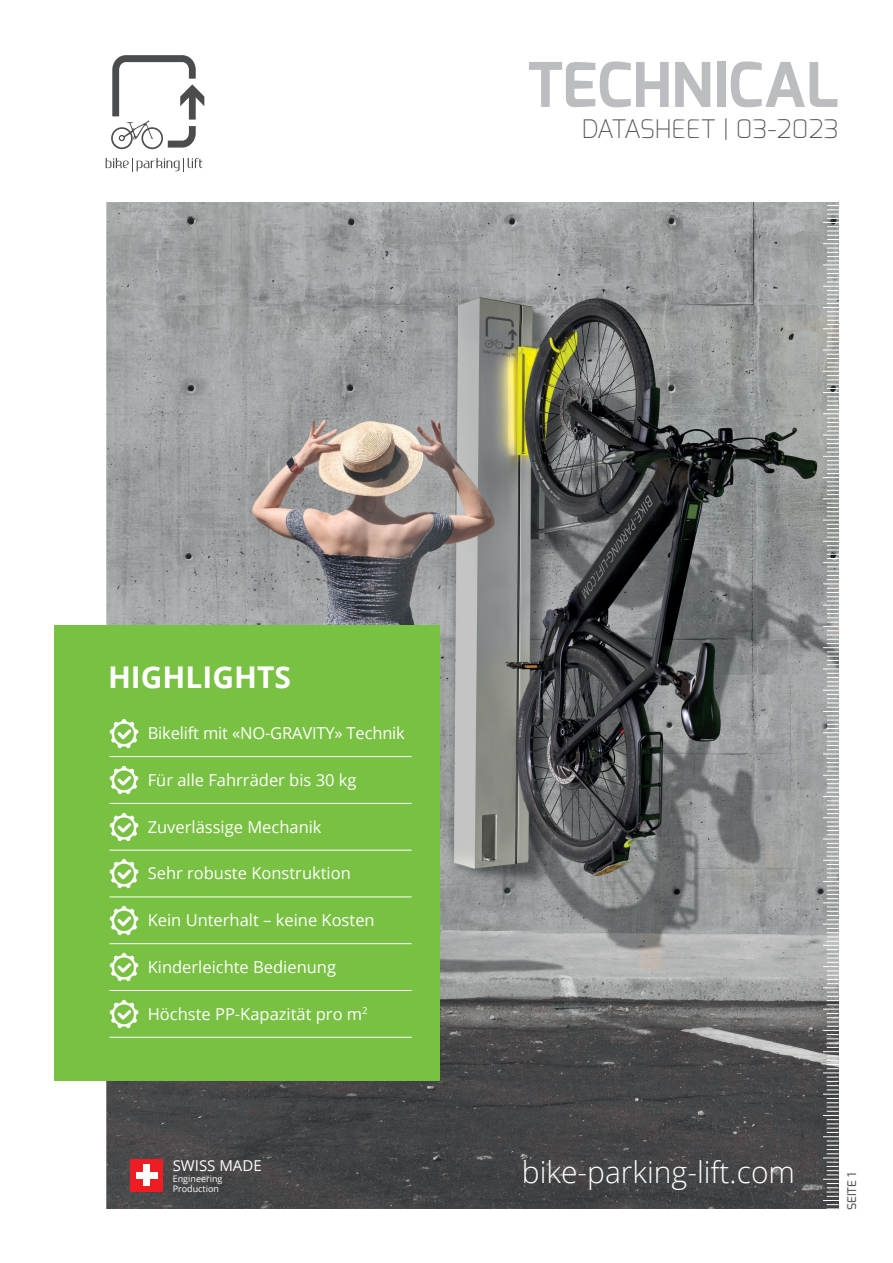
<style>
.page{position:relative;width:893px;height:1263px;background:#fff}
.page>*{position:absolute;margin:0;border:0;box-sizing:border-box;transform-origin:0 0}
.t1{font:700 61.5px "Exo";color:#bcbdc0}
.t2{font:300 30px "Open Sans";color:#fff}
.t3{font:700 30px "Open Sans";color:#fff}
.t4{font:200 25.5px "Exo";color:#57585a}
.t5{font:16.5px "Open Sans";color:#fff}
.t6{font:15px "Open Sans";color:#fff}
.t7{font:500 12px "Exo";color:#57585a}
.t8{font:9px/10.8px "Open Sans";color:#fff}
</style>
<div class="page">
<svg style="left:106px;top:158px;width:96px;height:14px"></svg>
<svg style="left:111px;top:55px;width:93px;height:94px"></svg>
<img style="left:106px;top:202px;width:717px;height:1007px">
<svg style="left:823px;top:202px;width:16px;height:1007px"></svg>
<div style="left:54px;top:625px;width:386px;height:456px;background:#79c142"></div>
<img style="left:110px;top:719px;width:29px;height:29px">
<hr style="left:109px;top:756px;width:303px;height:1px;background:#fff">
<img style="left:110px;top:765px;width:29px;height:30px">
<hr style="left:109px;top:803px;width:303px;height:1px;background:#fff">
<img style="left:110px;top:812px;width:29px;height:29px">
<hr style="left:109px;top:850px;width:303px;height:1px;background:#fff">
<img style="left:110px;top:859px;width:29px;height:29px">
<hr style="left:109px;top:896px;width:303px;height:1px;background:#fff">
<img style="left:110px;top:906px;width:29px;height:29px">
<hr style="left:109px;top:943px;width:303px;height:1px;background:#fff">
<img style="left:110px;top:952px;width:29px;height:30px">
<hr style="left:109px;top:990px;width:303px;height:1px;background:#fff">
<img style="left:110px;top:999px;width:29px;height:30px">
<hr style="left:109px;top:1037px;width:303px;height:1px;background:#fff">
<div style="left:130px;top:1159px;width:33px;height:33px;background:#ee1d23"></div>
<div style="left:136px;top:1172px;width:21px;height:6px;background:#fff"></div>
<div style="left:144px;top:1165px;width:6px;height:21px;background:#fff"></div>
<h1 class="t1" style="left:527px;top:45px;width:313px">TECHNICAL</h1>
<h3 class="t4" style="left:581px;top:112px;width:259px">DATASHEET | 03-2023</h3>
<h2 class="t3" style="left:108px;top:656px;width:184px">HIGHLIGHTS</h2>
<p class="t5" style="left:148px;top:722px;width:259px">Bikelift mit «NO-GRAVITY» Technik</p>
<p class="t5" style="left:148px;top:768px;width:210px">Für alle Fahrräder bis 30 kg</p>
<p class="t5" style="left:148px;top:815px;width:175px">Zuverlässige Mechanik</p>
<p class="t5" style="left:148px;top:862px;width:205px">Sehr robuste Konstruktion</p>
<p class="t5" style="left:148px;top:909px;width:229px">Kein Unterhalt – keine Kosten</p>
<p class="t5" style="left:148px;top:956px;width:190px">Kinderleichte Bedienung</p>
<p class="t5" style="left:148px;top:1002px;width:222px">Höchste PP-Kapazität pro m<sup>2</sup></p>
<p class="t6" style="left:173px;top:1155px;width:90px">SWISS MADE</p>
<p class="t8" style="left:173px;top:1173px;width:51px">Engineering<br>Production</p>
<h2 class="t2" style="left:522px;top:1151px;width:275px">bike-parking-lift.com</h2>
<p class="t7" style="left:844px;top:1210px;width:39px;rotate:-90deg">SEITE 1</p>
</div>
